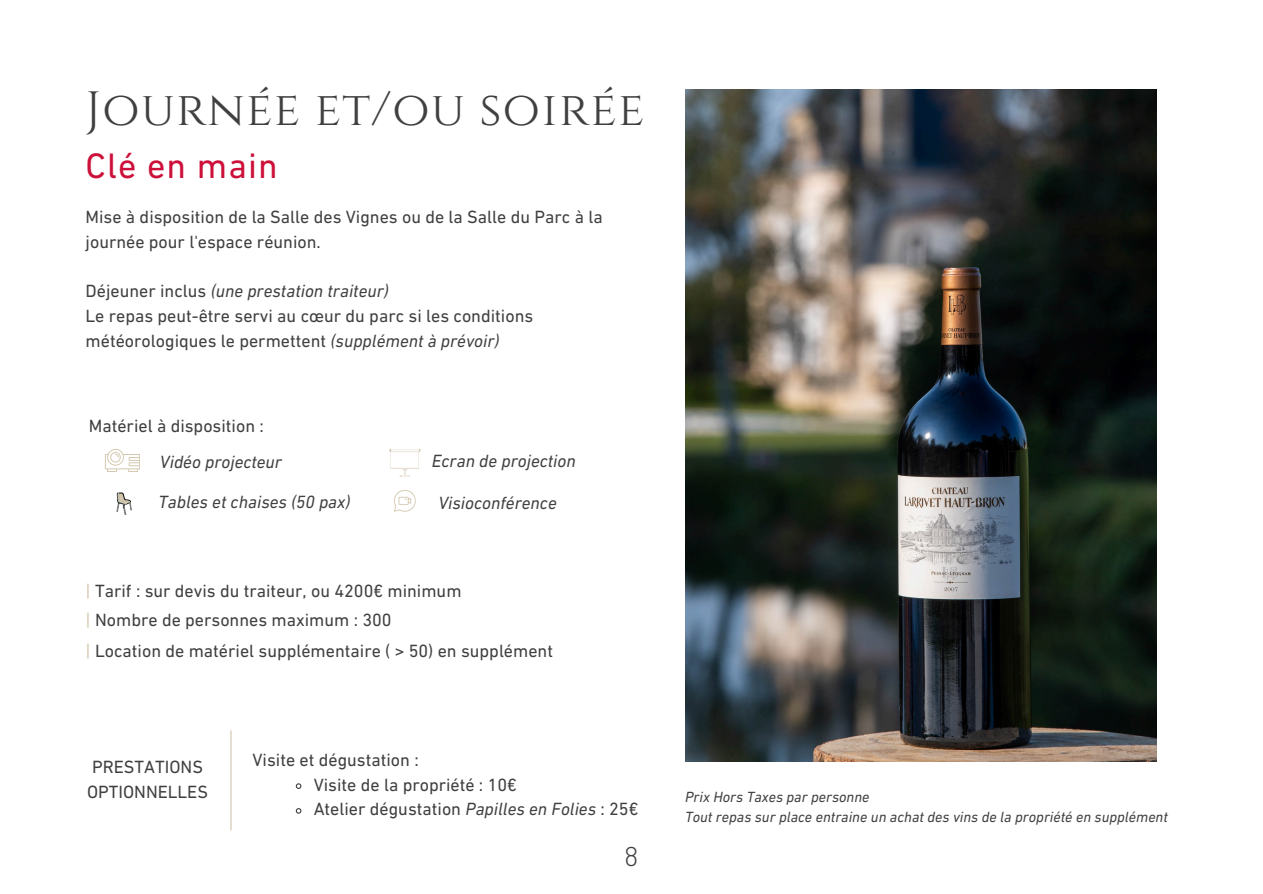
<style>
.page{position:relative;width:1263px;height:894px;background:#fff}
.page>*{position:absolute;margin:0;border:0;box-sizing:border-box;transform-origin:0 0}
.t1{font:48px "Cinzel";letter-spacing:.03em;color:#404040}
.t2{font:36px "DIN Next LT Pro";letter-spacing:.03em;color:#cc103a}
.t3{font:300 27px "Barlow";color:#404040}
.t4{font:18px/24.8px "DIN Next LT Pro";color:#404040}
.t5{font:italic 18px "DIN Next LT Pro";color:#404040}
.t6{font:italic 15px "DIN Next LT Pro";color:#404040}
.s1{font-style:italic}
.s2{color:#d3c6ad}
</style>
<div class="page">
<img style="left:685px;top:89px;width:471px;height:672px">
<svg style="left:295px;top:783px;width:7px;height:6px"></svg>
<svg style="left:295px;top:808px;width:7px;height:6px"></svg>
<hr style="left:230px;top:730px;width:2px;height:100px;background:#d3c6ad">
<svg style="left:105px;top:449px;width:35px;height:23px"></svg>
<svg style="left:117px;top:492px;width:15px;height:22px"></svg>
<svg style="left:394px;top:490px;width:21px;height:21px"></svg>
<svg style="left:389px;top:449px;width:32px;height:28px"></svg>
<h3 class="t1" style="left:86px;top:78px;width:560px">Journée et/ou soirée</h3>
<h3 class="t2" style="left:86px;top:151px;width:194px">Clé en main</h3>
<h3 class="t4" style="left:86px;top:206px;width:519px">Mise à disposition de la Salle des Vignes ou de la Salle du Parc à la journée pour l'espace réunion.</h3>
<h3 class="t4" style="left:86px;top:280px;width:449px">Déjeuner inclus <span class="s1">(une prestation traiteur)<br></span>Le repas peut-être servi au cœur du parc si les conditions météorologiques le permettent <span class="s1">(supplément à prévoir)</span></h3>
<h3 class="t4" style="left:89px;top:415px;width:177px">Matériel à disposition :</h3>
<p class="t5" style="left:432px;top:453px;width:146px">Ecran de projection</p>
<h2 class="t5" style="left:160px;top:454px;width:124px">Vidéo projecteur</h2>
<h3 class="t5" style="left:159px;top:494px;width:193px">Tables et chaises (50 pax)</h3>
<p class="t5" style="left:438px;top:495px;width:120px">Visioconférence</p>
<p class="t4" style="left:86px;top:580px;width:377px"><span class="s2">|</span> Tarif : sur devis du traiteur, ou 4200€ minimum</p>
<h3 class="t4" style="left:86px;top:609px;width:308px"><span class="s2">|</span> Nombre de personnes maximum : 300</h3>
<h3 class="t4" style="left:86px;top:639px;width:469px"><span class="s2">|</span> Location de matériel supplémentaire ( &gt; 50) en supplément</h3>
<h3 class="t4" style="left:87px;top:756px;width:123px">PRESTATIONS<br>OPTIONNELLES</h3>
<p class="t4" style="left:252px;top:748px;width:168px">Visite et dégustation :</p>
<h3 class="t4" style="left:314px;top:773px;width:205px">Visite de la propriété : 10€</h3>
<p class="t4" style="left:314px;top:798px;width:326px">Atelier dégustation <span class="s1">Papilles en Folies</span> : 25€</p>
<h3 class="t3" style="left:624px;top:838px;width:15px">8</h3>
<p class="t6" style="left:685px;top:790px;width:186px">Prix Hors Taxes par personne</p>
<h3 class="t6" style="left:685px;top:810px;width:484px">Tout repas sur place entraine un achat des vins de la propriété en supplément</h3>
</div>
